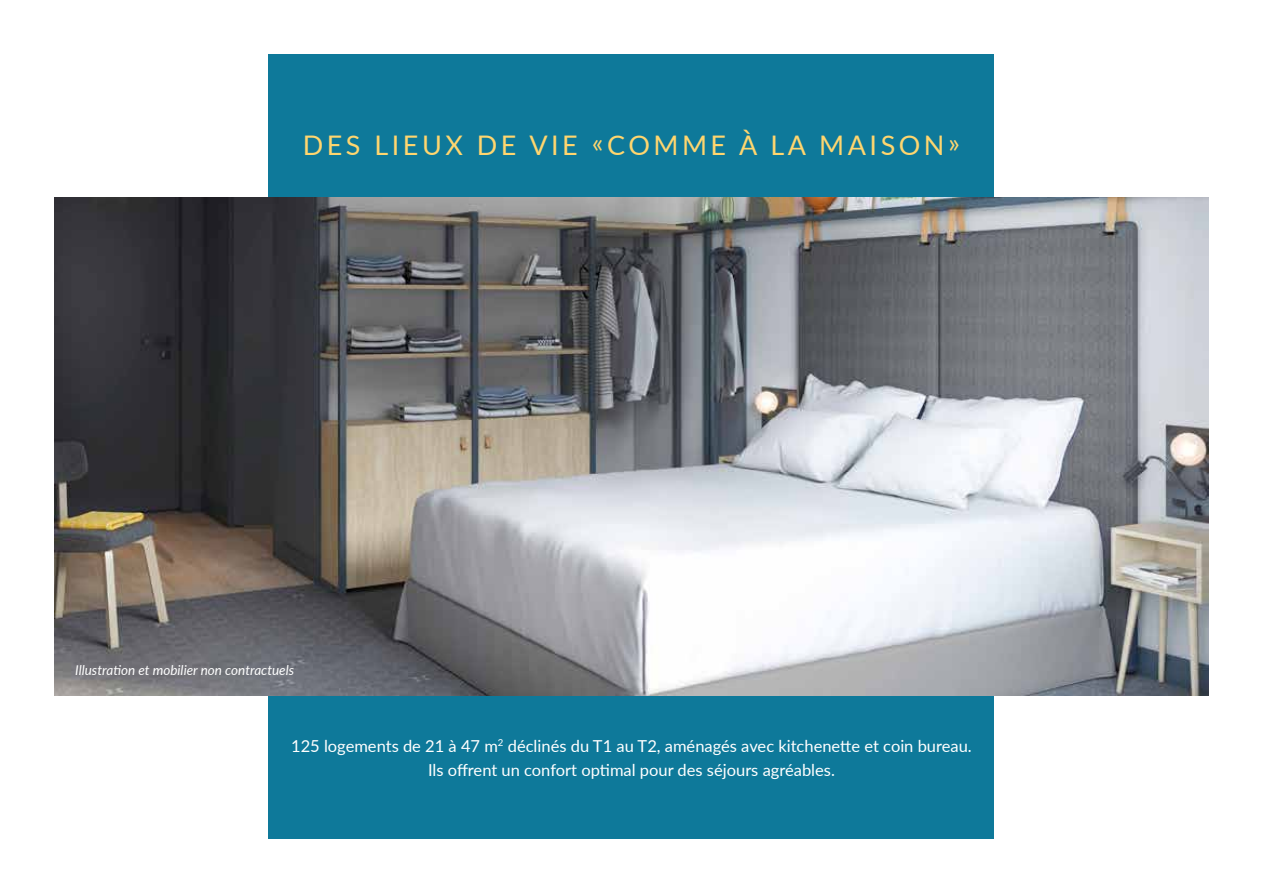
<style>
.page{position:relative;width:1263px;height:893px;background:#fff}
.page>*{position:absolute;margin:0;border:0;box-sizing:border-box;transform-origin:0 0}
.t1{font:27px "Lato";letter-spacing:.13em;color:#ffd66f}
.t2{font:16.5px/24px "Lato";color:#fff;text-align:center}
.t3{font:italic 13.5px "Lato";color:#fff}
</style>
<div class="page">
<div style="left:269px;top:54px;width:725px;height:785px;background:#0e799a"></div>
<img style="left:54px;top:197px;width:1155px;height:499px">
<h1 class="t1" style="left:303px;top:125px;width:659px">DES LIEUX DE VIE «COMME À LA MAISON»</h1>
<p class="t3" style="left:75px;top:660px;width:220px">Illustration et mobilier non contractuels</p>
<p class="t2" style="left:291px;top:733px;width:682px">125 logements de 21 à 47 m<sup>2</sup> déclinés du T1 au T2, aménagés avec kitchenette et coin bureau.<br>Ils offrent un confort optimal pour des séjours agréables.</p>
</div>
